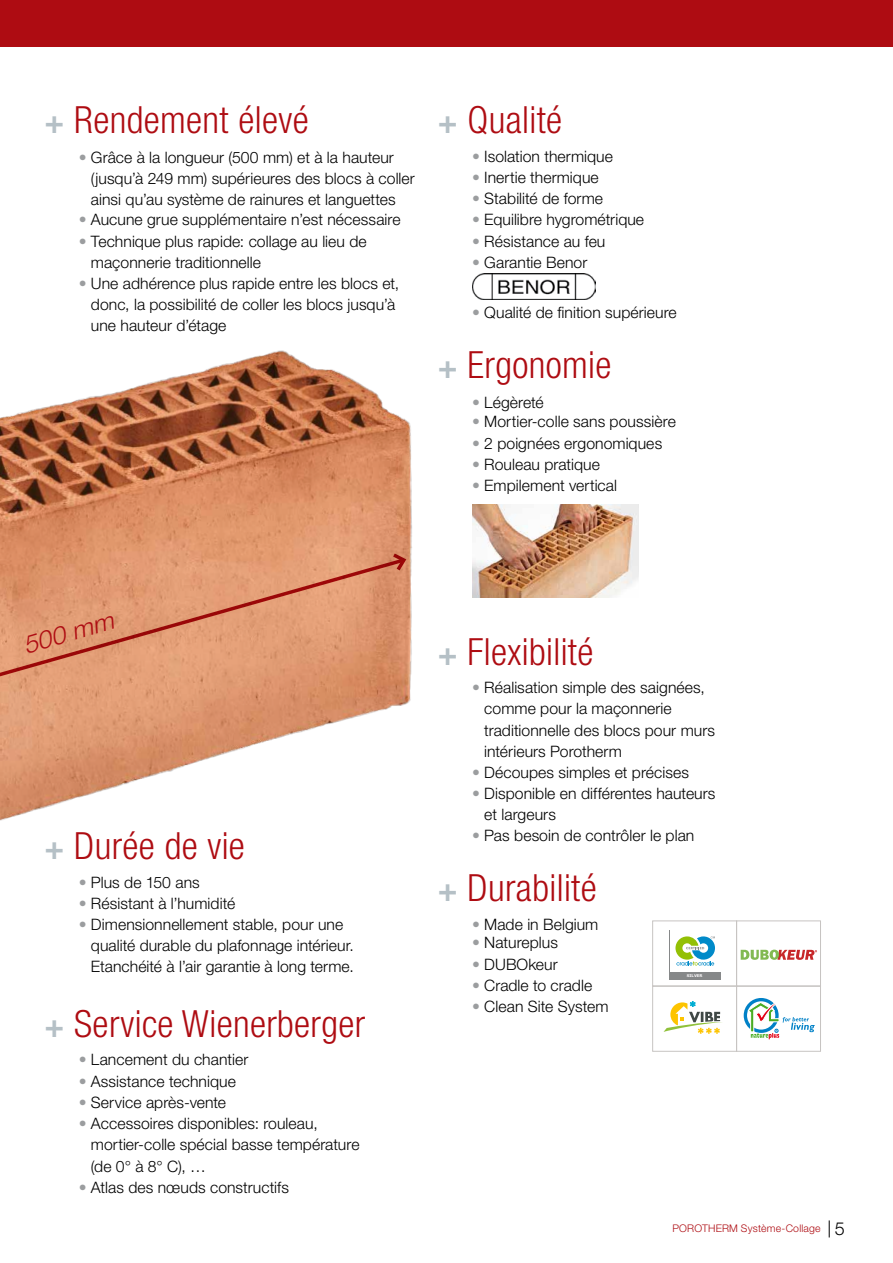
<style>
.page{position:relative;width:893px;height:1263px;background:#fff}
.page>*{position:absolute;margin:0;border:0;box-sizing:border-box;transform-origin:0 0}
.t1{font:300 condensed 37.5px "Helvetica Neue LT Pro";letter-spacing:.01em;color:#ae0c12}
.t2{font:italic 300 24.6px "Helvetica Neue LT Pro";color:#ae0c12;scale:1.05 1}
.t3{font:300 15.75px/21px "Helvetica Neue LT Pro";letter-spacing:.005em;color:#000}
.t4{font:300 10.5px "Helvetica Neue LT Pro";letter-spacing:.02em;color:#ae0c12}
.t5{font:700 3.9px "Verdana";color:#f9f7f9}
.s1{font-weight:700;font-stretch:normal;font-size:33px;color:#b5c0c6}
.s2{color:#9b9d9f}
.s3{font-size:18px;color:#000}
</style>
<div class="page">
<svg style="left:829px;top:1220px;width:1px;height:17px"></svg>
<div style="left:0;top:0;width:893px;height:47px;background:#ae0c12"></div>
<img style="left:472px;top:504px;width:167px;height:94px">
<img style="left:472px;top:273px;width:123px;height:26px">
<div style="left:744px;top:998px;width:35px;height:35px;border:3px solid #0081c7;border-radius:50%"></div>
<svg style="left:748px;top:1002px;width:67px;height:37px"></svg>
<svg style="left:663px;top:1001px;width:59px;height:33px"></svg>
<div style="left:652px;top:921px;width:85px;height:65px;border:1px solid #c7c4c2"></div>
<div style="left:736px;top:986px;width:85px;height:65px;border:1px solid #c7c4c2"></div>
<div style="left:736px;top:921px;width:85px;height:65px;border:1px solid #c7c4c2"></div>
<img style="left:741px;top:949px;width:71px;height:1px">
<img style="left:779px;top:950px;width:38px;height:10px">
<img style="left:741px;top:950px;width:38px;height:10px">
<div style="left:652px;top:986px;width:85px;height:65px;border:1px solid #c7c4c2"></div>
<img style="left:0;top:350px;width:412px;height:471px">
<svg style="left:0;top:556px;width:412px;height:214px;background:#e0a07d"></svg>
<svg style="left:389px;top:551px;width:21px;height:24px"></svg>
<div style="left:669px;top:972px;width:52px;height:8px;background:#868889"></div>
<svg style="left:675px;top:936px;width:40px;height:29px"></svg>
<h1 class="t1" style="left:45px;top:99px;width:265px"><span class="s1">+</span> Rendement élevé</h1>
<p class="t3" style="left:91px;top:146px;width:325px;text-indent:-12px"><span class="s2">•</span> Grâce à la longueur (500 mm) et à la hauteur (jusqu’à 249 mm) supérieures des blocs à coller ainsi qu’au système de rainures et languettes</p>
<p class="t3" style="left:79px;top:209px;width:323px"><span class="s2">•</span> Aucune grue supplémentaire n’est nécessaire</p>
<p class="t3" style="left:91px;top:230px;width:277px;text-indent:-12px"><span class="s2">•</span> Technique plus rapide: collage au lieu de maçonnerie traditionnelle</p>
<p class="t3" style="left:91px;top:272px;width:310px;text-indent:-12px"><span class="s2">•</span> Une adhérence plus rapide entre les blocs et, donc, la possibilité de coller les blocs jusqu’à une hauteur d’étage</p>
<h1 class="t1" style="left:438px;top:98px;width:126px"><span class="s1">+</span> Qualité</h1>
<p class="t3" style="left:472px;top:145px;width:142px"><span class="s2">•</span> Isolation thermique</p>
<p class="t3" style="left:472px;top:166px;width:128px"><span class="s2">•</span> Inertie thermique</p>
<p class="t3" style="left:472px;top:188px;width:133px"><span class="s2">•</span> Stabilité de forme</p>
<p class="t3" style="left:472px;top:209px;width:174px"><span class="s2">•</span> Equilibre hygrométrique</p>
<p class="t3" style="left:472px;top:230px;width:135px"><span class="s2">•</span> Résistance au feu</p>
<p class="t3" style="left:472px;top:251px;width:117px"><span class="s2">•</span> Garantie Benor</p>
<p class="t3" style="left:472px;top:302px;width:206px"><span class="s2">•</span> Qualité de finition supérieure</p>
<h1 class="t1" style="left:438px;top:343px;width:175px"><span class="s1">+</span> Ergonomie</h1>
<p class="t3" style="left:472px;top:391px;width:73px"><span class="s2">•</span> Légèreté</p>
<p class="t3" style="left:472px;top:411px;width:205px"><span class="s2">•</span> Mortier-colle sans poussière</p>
<p class="t3" style="left:472px;top:432px;width:192px"><span class="s2">•</span> 2 poignées ergonomiques</p>
<p class="t3" style="left:472px;top:453px;width:129px"><span class="s2">•</span> Rouleau pratique</p>
<p class="t3" style="left:472px;top:474px;width:147px"><span class="s2">•</span> Empilement vertical</p>
<h2 class="t2" style="left:19px;top:631px;width:90px;rotate:-16deg">500 mm</h2>
<h1 class="t1" style="left:45px;top:824px;width:202px"><span class="s1">+</span> Durée de vie</h1>
<p class="t3" style="left:79px;top:872px;width:123px"><span class="s2">•</span> Plus de 150 ans</p>
<p class="t3" style="left:79px;top:893px;width:158px"><span class="s2">•</span> Résistant à l’humidité</p>
<p class="t3" style="left:91px;top:914px;width:264px;text-indent:-12px"><span class="s2">•</span> Dimensionnellement stable, pour une qualité durable du plafonnage intérieur.<br>Etanchéité à l’air garantie à long terme.</p>
<h1 class="t1" style="left:45px;top:1002px;width:322px"><span class="s1">+</span> Service Wienerberger</h1>
<p class="t3" style="left:79px;top:1049px;width:171px"><span class="s2">•</span> Lancement du chantier</p>
<p class="t3" style="left:79px;top:1070px;width:159px"><span class="s2">•</span> Assistance technique</p>
<p class="t3" style="left:79px;top:1091px;width:149px"><span class="s2">•</span> Service après-vente</p>
<p class="t3" style="left:91px;top:1112px;width:270px;text-indent:-12px"><span class="s2">•</span> Accessoires disponibles: rouleau, mortier-colle spécial basse température (de 0° à 8° C), …</p>
<p class="t3" style="left:79px;top:1176px;width:212px"><span class="s2">•</span> Atlas des nœuds constructifs</p>
<h1 class="t1" style="left:438px;top:630px;width:157px"><span class="s1">+</span> Flexibilité</h1>
<p class="t3" style="left:484px;top:676px;width:232px;text-indent:-12px"><span class="s2">•</span> Réalisation simple des saignées, comme pour la maçonnerie traditionnelle des blocs pour murs intérieurs Porotherm</p>
<p class="t3" style="left:472px;top:762px;width:218px"><span class="s2">•</span> Découpes simples et précises</p>
<p class="t3" style="left:484px;top:783px;width:233px;text-indent:-12px"><span class="s2">•</span> Disponible en différentes hauteurs et largeurs</p>
<p class="t3" style="left:472px;top:825px;width:224px"><span class="s2">•</span> Pas besoin de contrôler le plan</p>
<h1 class="t1" style="left:438px;top:866px;width:160px"><span class="s1">+</span> Durabilité</h1>
<p class="t3" style="left:472px;top:914px;width:128px"><span class="s2">•</span> Made in Belgium</p>
<p class="t3" style="left:472px;top:932px;width:88px"><span class="s2">•</span> Natureplus</p>
<p class="t3" style="left:472px;top:953px;width:87px"><span class="s2">•</span> DUBOkeur</p>
<p class="t3" style="left:472px;top:974px;width:122px"><span class="s2">•</span> Cradle to cradle</p>
<p class="t3" style="left:472px;top:996px;width:138px"><span class="s2">•</span> Clean Site System</p>
<p class="t5" style="left:687px;top:973px;width:17px">SILVER</p>
<p class="t4" style="left:672px;top:1222px;width:174px">POROTHERM Système-Collage <span class="s3">5</span></p>
</div>
